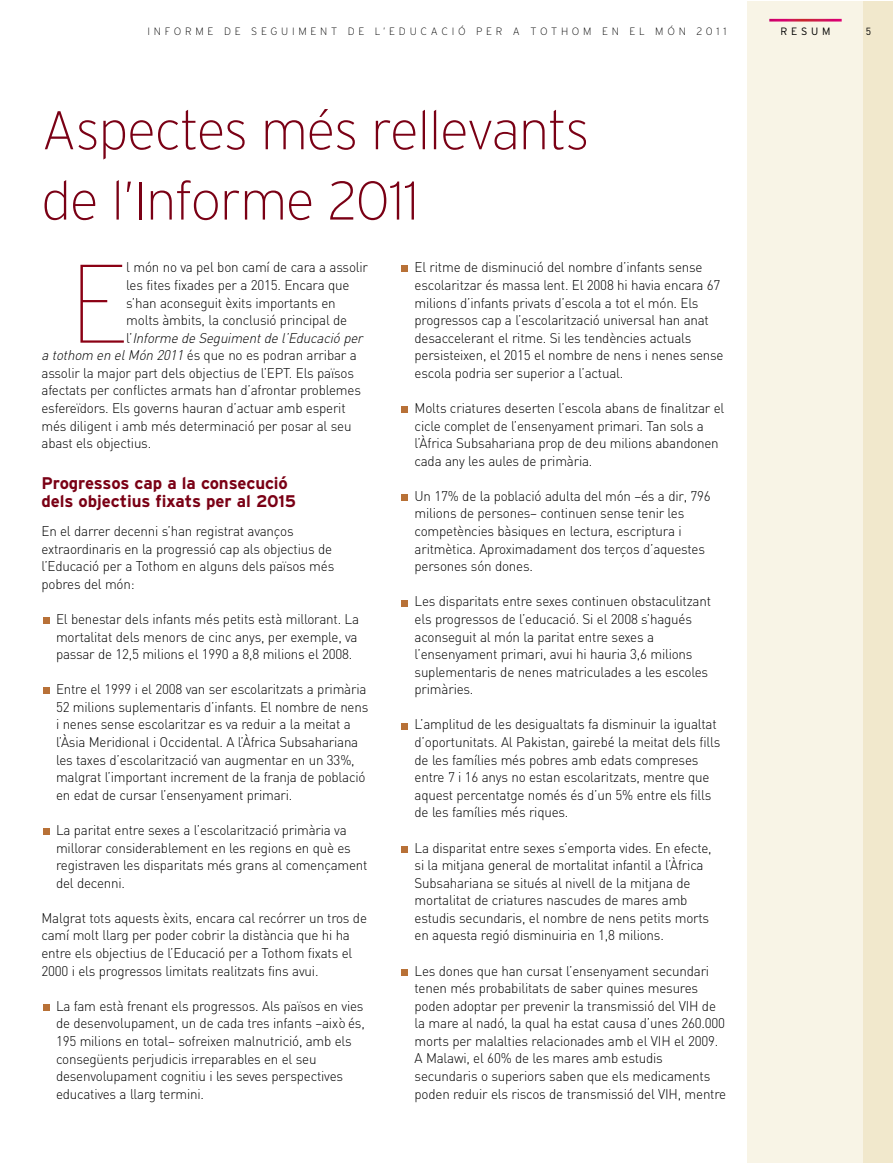
<style>
.page{position:relative;width:893px;height:1163px;background:#fff}
.page>*{position:absolute;margin:0;border:0;box-sizing:border-box;transform-origin:0 0}
.t1{font:100 111.3px "Interstate";color:#8b0014}
.t2{font:200 54.15px/70.3px "Interstate";letter-spacing:-.015em;color:#7a0015}
.t3{font:700 16.8px/17.5px "Interstate";letter-spacing:-.005em;color:#7a0015}
.t4{font:300 13.95px/17.5px "DIN";letter-spacing:-.015em;color:#000;scale:.96 1}
.t5{font:italic 300 13.95px "DIN";color:#000;scale:.96 1}
.t6{font:200 10.65px "Interstate";letter-spacing:.355em;color:#000}
.t7{font:300 10.65px "Interstate";letter-spacing:.355em;color:#000}
.t8{font:10.2px "DIN";color:#000}
.s1{font-style:normal}
.s2{font-style:italic}
</style>
<div class="page">
<div style="left:747px;top:1px;width:146px;height:1161px;background:#f8f4e6"></div>
<div style="left:863px;top:1px;width:30px;height:1161px;background:#f1e8cc"></div>
<svg style="left:769px;top:19px;width:73px;height:3px"></svg>
<div style="left:43px;top:1003px;width:7px;height:7px;background:#b87137"></div>
<div style="left:43px;top:828px;width:7px;height:7px;background:#b87137"></div>
<div style="left:43px;top:687px;width:7px;height:7px;background:#b87137"></div>
<div style="left:43px;top:617px;width:7px;height:7px;background:#b87137"></div>
<div style="left:401px;top:845px;width:7px;height:7px;background:#b87137"></div>
<div style="left:401px;top:722px;width:7px;height:7px;background:#b87137"></div>
<div style="left:401px;top:265px;width:7px;height:7px;background:#b87137"></div>
<div style="left:401px;top:406px;width:7px;height:7px;background:#b87137"></div>
<div style="left:401px;top:494px;width:7px;height:7px;background:#b87137"></div>
<div style="left:401px;top:968px;width:7px;height:7px;background:#b87137"></div>
<div style="left:401px;top:599px;width:7px;height:7px;background:#b87137"></div>
<p class="t6" style="left:147px;top:28px;width:580px">INFORME DE SEGUIMENT DE L’EDUCACIÓ PER A TOTHOM EN EL MÓN 2011</p>
<p class="t7" style="left:780px;top:27px;width:51px">RESUM</p>
<p class="t8" style="left:866px;top:28px;width:7px">5</p>
<h2 class="t2" style="left:42px;top:100px;width:549px">Aspectes més rellevants de l’Informe 2011</h2>
<h1 class="t1" style="left:69px;top:261px;width:61px">E</h1>
<p class="t4" style="left:126px;top:260px;width:253px">l món no va pel bon camí de cara a assolir</p>
<p class="t4" style="left:126px;top:278px;width:234px">les fites fixades per a 2015. Encara que</p>
<p class="t4" style="left:126px;top:295px;width:220px">s’han aconseguit èxits importants en</p>
<p class="t4" style="left:126px;top:313px;width:232px">molts àmbits, la conclusió principal de</p>
<p class="t5" style="left:126px;top:332px;width:251px"><span class="s1">l’</span> Informe de Seguimentde l’Educació per</p>
<p class="t4" style="left:42px;top:348px;width:330px"><span class="s2">a tothom en elMón 2011</span>és que no es podran arribar a</p>
<p class="t4" style="left:42px;top:365px;width:327px">assolir la major part dels objectius de l’EPT. Els països</p>
<p class="t4" style="left:42px;top:383px;width:334px">afectats per conflictes armats han d’afrontar problemes</p>
<p class="t4" style="left:42px;top:401px;width:318px">esfereïdors. Els governs hauran d’actuar amb esperit</p>
<p class="t4" style="left:42px;top:418px;width:324px">més diligent i amb més determinació per posar al seu</p>
<p class="t4" style="left:42px;top:436px;width:116px">abast els objectius.</p>
<p class="t3" style="left:42px;top:475px;width:256px">Progressos cap a la consecució dels objectius fixats per al 2015</p>
<p class="t4" style="left:42px;top:524px;width:306px">En el darrer decenni s’han registrat avanços extraordinaris en la progressió cap als objectius de l’Educació per a Tothom en alguns dels països més pobres del món:</p>
<p class="t4" style="left:56px;top:611px;width:317px;text-align:justify">El benestar dels infants més petits està millorant. La mortalitat dels menors de cinc anys, per exemple, va passar de 12,5 milions el 1990 a 8,8 milions el 2008.</p>
<p class="t4" style="left:56px;top:682px;width:327px">Entre el 1999 i el 2008 van ser escolaritzats a primària 52 milions suplementaris d’infants. El nombre de nens i nenes sense escolaritzar es va reduir a la meitat a l’Àsia Meridional i Occidental. A l’Àfrica Subsahariana les taxes d’escolarització van augmentar en un 33%, malgrat l’important increment de la franja de població en edat de cursar l’ensenyament primari.</p>
<p class="t4" style="left:56px;top:822px;width:326px">La paritat entre sexes a l’escolarització primària va millorar considerablement en les regions en què es registraven les disparitats més grans al començament del decenni.</p>
<p class="t4" style="left:42px;top:910px;width:341px">Malgrat tots aquests èxits, encara cal recórrer un tros de camí molt llarg per poder cobrir la distància que hi ha entre els objectius de l’Educació per a Tothom fixats el 2000 i els progressos limitats realitzats fins avui.</p>
<p class="t4" style="left:56px;top:998px;width:323px">La fam està frenant els progressos. Als països en vies de desenvolupament, un de cada tres infants –això és, 195 milions en total– sofreixen malnutrició, amb els consegüents perjudicis irreparables en el seu desenvolupament cognitiu i les seves perspectives educatives a llarg termini.</p>
<p class="t4" style="left:415px;top:260px;width:323px">El ritme de disminució del nombre d’infants sense escolaritzar és massa lent. El 2008 hi havia encara 67 milions d’infants privats d’escola a tot el món. Els progressos cap a l’escolarització universal han anat desaccelerant el ritme. Si les tendències actuals persisteixen, el 2015 el nombre de nens i nenes sense escola podria ser superior a l’actual.</p>
<p class="t4" style="left:415px;top:401px;width:324px">Molts criatures deserten l’escola abans de finalitzar el cicle complet de l’ensenyament primari. Tan sols a l’Àfrica Subsahariana prop de deu milions abandonen cada any les aules de primària.</p>
<p class="t4" style="left:415px;top:488px;width:310px">Un 17% de la població adulta del món –és a dir, 796 milions de persones– continuen sense tenir les competències bàsiques en lectura, escriptura i aritmètica. Aproximadament dos terços d’aquestes persones són dones.</p>
<p class="t4" style="left:415px;top:594px;width:310px">Les disparitats entre sexes continuen obstaculitzant els progressos de l’educació. Si el 2008 s’hagués aconseguit al món la paritat entre sexes a l’ensenyament primari, avui hi hauria 3,6 milions suplementaris de nenes matriculades a les escoles primàries.</p>
<p class="t4" style="left:415px;top:717px;width:320px">L’amplitud de les desigualtats fa disminuir la igualtat d’oportunitats. Al Pakistan, gairebé la meitat dels fills de les famílies més pobres amb edats compreses entre 7 i 16 anys no estan escolaritzats, mentre que aquest percentatge només és d’un 5% entre els fills de les famílies més riques.</p>
<p class="t4" style="left:415px;top:840px;width:311px">La disparitat entre sexes s’emporta vides. En efecte, si la mitjana general de mortalitat infantil a l’Àfrica Subsahariana se situés al nivell de la mitjana de mortalitat de criatures nascudes de mares amb estudis secundaris, el nombre de nens petits morts en aquesta regió disminuiria en 1,8 milions.</p>
<p class="t4" style="left:415px;top:963px;width:326px">Les dones que han cursat l’ensenyament secundari tenen més probabilitats de saber quines mesures poden adoptar per prevenir la transmissió del VIH de la mare al nadó, la qual ha estat causa d’unes 260.000 morts per malalties relacionades amb el VIH el 2009.<br>A Malawi, el 60% de les mares amb estudis secundaris o superiors saben que els medicaments poden reduir els riscos de transmissió del VIH, mentre</p>
</div>
